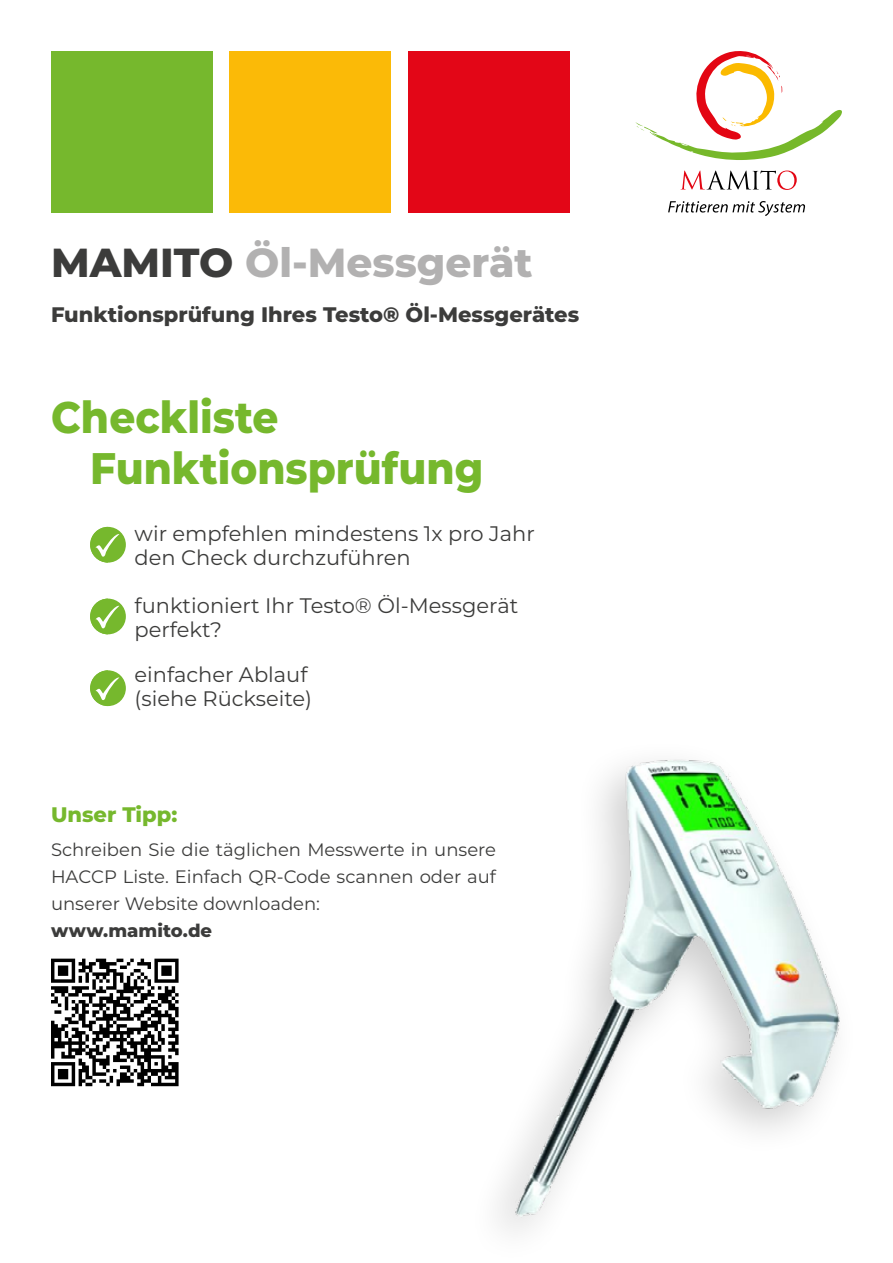
<style>
.page{position:relative;width:893px;height:1263px;background:#fff}
.page>*{position:absolute;margin:0;border:0;box-sizing:border-box;transform-origin:0 0}
.t1{font:800 44.1px/51.8px "Montserrat";color:#76b82d;scale:.92 1}
.t2{font:800 40.5px "Montserrat";color:#b2b1b1}
.t3{font:21px/24px "Montserrat";color:#3c3c3b}
.t4{font:800 21px "Montserrat";color:#3c3c3b}
.t5{font:800 21px "Montserrat";color:#76b82d}
.t6{font:18px/27px "Montserrat";color:#3c3c3b;text-align:justify}
.t7{font:800 18px "Montserrat";color:#3c3c3b}
.s1{color:#3c3c3b}
</style>
<div class="page">
<svg style="left:635px;top:51px;width:207px;height:109px"></svg>
<svg style="left:680px;top:171px;width:117px;height:19px"></svg>
<svg style="left:668px;top:201px;width:137px;height:15px"></svg>
<div style="left:408px;top:51px;width:162px;height:162px;background:#e30617"></div>
<div style="left:51px;top:51px;width:162px;height:162px;background:#76b82d"></div>
<div style="left:230px;top:51px;width:161px;height:162px;background:#fbba07"></div>
<div style="left:90px;top:527px;width:36px;height:36px;background:#76b82d;border-radius:50%"></div>
<svg style="left:90px;top:527px;width:30px;height:36px"></svg>
<div style="left:90px;top:599px;width:36px;height:35px;background:#76b82d;border-radius:50%"></div>
<svg style="left:90px;top:599px;width:30px;height:35px"></svg>
<div style="left:90px;top:670px;width:36px;height:36px;background:#76b82d;border-radius:50%"></div>
<svg style="left:90px;top:670px;width:30px;height:36px"></svg>
<img style="left:498px;top:759px;width:342px;height:472px">
<svg style="left:51px;top:959px;width:128px;height:127px"></svg>
<h2 class="t2" style="left:51px;top:233px;width:483px"><span class="s1">MAMITO</span> Öl-Messgerät</h2>
<p class="t4" style="left:51px;top:300px;width:530px">Funktionsprüfung Ihres Testo® Öl-Messgerätes</p>
<h1 class="t1" style="left:90px;top:389px;width:429px;text-indent:-39px">Checkliste<br>Funktionsprüfung</h1>
<p class="t3" style="left:135px;top:521px;width:402px">wir empfehlen mindestens 1x pro Jahr den Check durchzuführen</p>
<p class="t3" style="left:135px;top:593px;width:385px">funktioniert Ihr Testo® Öl-Messgerät perfekt?</p>
<p class="t3" style="left:135px;top:662px;width:179px">einfacher Ablauf (siehe Rückseite)</p>
<p class="t5" style="left:51px;top:799px;width:128px">Unser Tipp:</p>
<p class="t6" style="left:51px;top:836px;width:447px">Schreiben Sie die täglichen Messwerte in unsere HACCP Liste. Einfach QR-Code scannen oder auf unserer Website downloaden:</p>
<p class="t7" style="left:51px;top:918px;width:163px">www.mamito.de</p>
</div>
